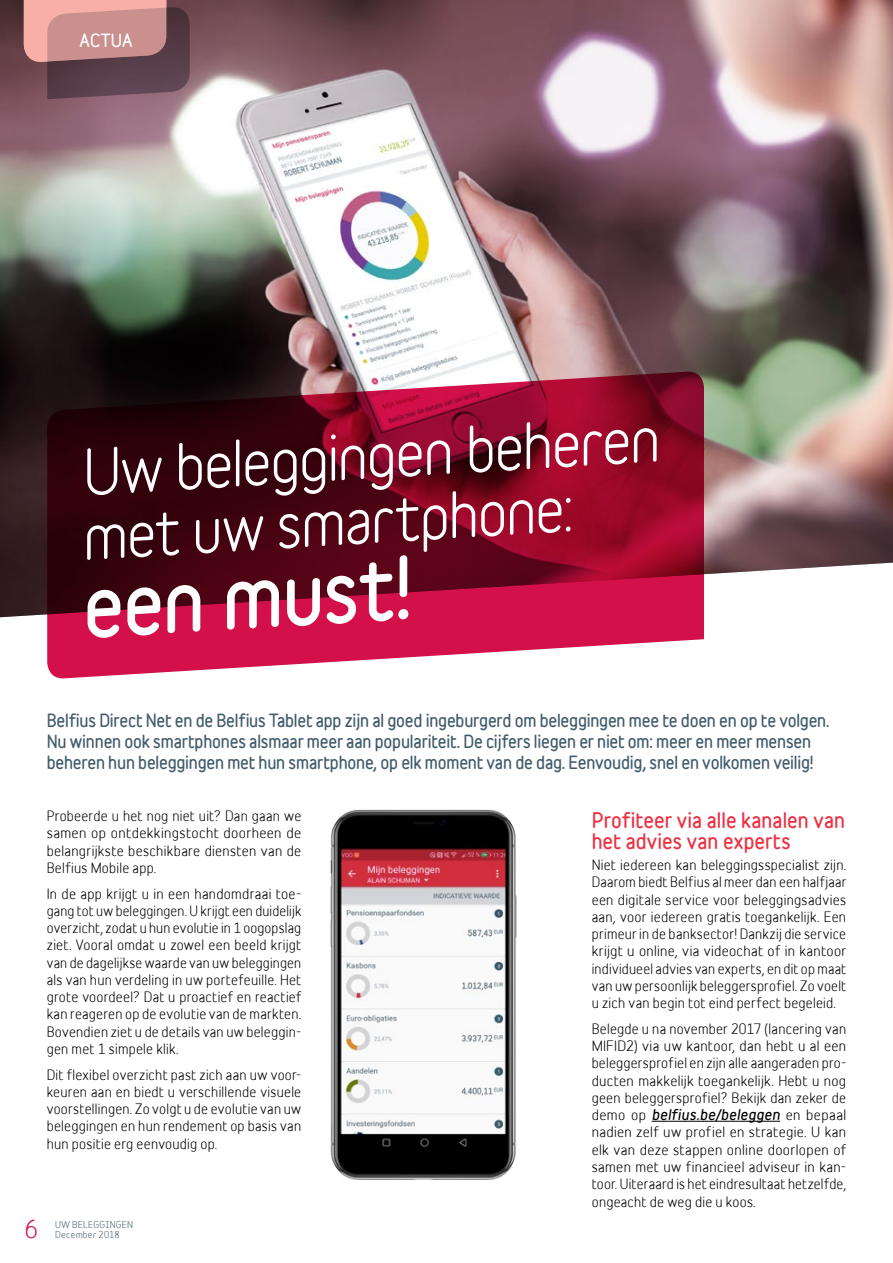
<style>
.page{position:relative;width:893px;height:1263px;background:#fff}
.page>*{position:absolute;margin:0;border:0;box-sizing:border-box;transform-origin:0 0}
.t1{font:700 78px "Belfius Normal";color:#fff}
.t2{font:60px/64.5px "Belfius Normal";color:#fff}
.t3{font:23.25px "Belfius Normal";color:#d3104a}
.t4{font:700 19.5px/21px "Belfius Alternative";letter-spacing:.005em;color:#ee3042}
.t5{font:700 16.5px/21px "Belfius Alternative";letter-spacing:-.015em;color:#425c6c}
.t6{font:700 16.5px "Belfius Alternative";color:#fff}
.t7{font:13.5px/17.2px "Belfius Alternative";letter-spacing:.02em;color:#000;text-align:justify}
.t8{font:9px/10.5px "Belfius Normal";letter-spacing:.03em;color:#425c6c}
.s1{font-weight:700;font-style:italic}
</style>
<div class="page">
<img style="left:0;top:0;width:893px;height:617px">
<svg style="left:24px;top:0;width:166px;height:99px"></svg>
<hr style="left:652px;top:1121px;width:128px;height:1px;background:#000">
<svg style="left:47px;top:371px;width:657px;height:308px"></svg>
<img style="left:330px;top:809px;width:187px;height:371px">
<p class="t6" style="left:64px;top:27px;width:86px">STRATEGIE</p>
<p class="t6" style="left:80px;top:27px;width:54px">ACTUA</p>
<h2 class="t2" style="left:76px;top:432px;width:583px;rotate:-3deg">Uw beleggingen beheren met uw smartphone:</h2>
<h1 class="t1" style="left:78px;top:546px;width:331px;rotate:-3deg">een must!</h1>
<p class="t5" style="left:47px;top:710px;width:784px">Belfius Direct Net en de Belfius Tablet app zijn al goed ingeburgerd om beleggingen mee te doen en op te volgen.<br>Nu winnen ook smartphones alsmaar meer aan populariteit. De cijfers liegen er niet om: meer en meer mensen beheren hun beleggingen met hun smartphone, op elk moment van de dag. Eenvoudig, snel en volkomen veilig!</p>
<h3 class="t4" style="left:592px;top:809px;width:255px">Profiteer via alle kanalen van het advies van experts</h3>
<p class="t7" style="left:592px;top:855px;width:256px">Niet iedereen kan beleggingsspecialist zijn.<br>Daarom biedt Belfius al meer dan een halfjaar een digitale service voor beleggingsadvies aan, voor iedereen gratis toegankelijk. Een primeur in de banksector! Dankzij die service krijgt u online, via videochat of in kantoor individueel advies van experts, en dit op maat van uw persoonlijk beleggersprofiel. Zo voelt u zich van begin tot eind perfect begeleid.</p>
<p class="t7" style="left:592px;top:1019px;width:256px">Belegde u na november 2017 (lancering van MIFID2) via uw kantoor, dan hebt u al een beleggersprofiel en zijn alle aangeraden pro&shy;ducten makkelijk toegankelijk. Hebt u nog geen beleggersprofiel? Bekijk dan zeker de demo op <span class="s1">belfius.be/beleggen</span> en bepaal nadien zelf uw profiel en strategie. U kan elk van deze stappen online doorlopen of samen met uw financieel adviseur in kan&shy;toor. Uiteraard is het eindresultaat hetzelfde, ongeacht de weg die u koos.</p>
<p class="t7" style="left:47px;top:806px;width:256px">Probeerde u het nog niet uit? Dan gaan we samen op ontdekkingstocht doorheen de belangrijkste beschikbare diensten van de Belfius Mobile app.</p>
<p class="t7" style="left:47px;top:883px;width:256px">In de app krijgt u in een handomdraai toe&shy;gang tot uw beleggingen. U krijgt een duidelijk overzicht, zodat u hun evolutie in 1 oogopslag ziet. Vooral omdat u zowel een beeld krijgt van de dagelijkse waarde van uw beleggingen als van hun verdeling in uw portefeuille. Het grote voordeel? Dat u proactief en reactief kan reageren op de evolutie van de markten.<br>Bovendien ziet u de details van uw beleggin&shy;gen met 1 simpele klik.</p>
<p class="t7" style="left:47px;top:1064px;width:256px">Dit flexibel overzicht past zich aan uw voor&shy;keuren aan en biedt u verschillende visuele voorstellingen. Zo volgt u de evolutie van uw beleggingen en hun rendement op basis van hun positie erg eenvoudig op.</p>
<h3 class="t3" style="left:25px;top:1210px;width:15px">6</h3>
<p class="t8" style="left:55px;top:1218px;width:79px">UW BELEGGINGEN<br>December 2018</p>
</div>
